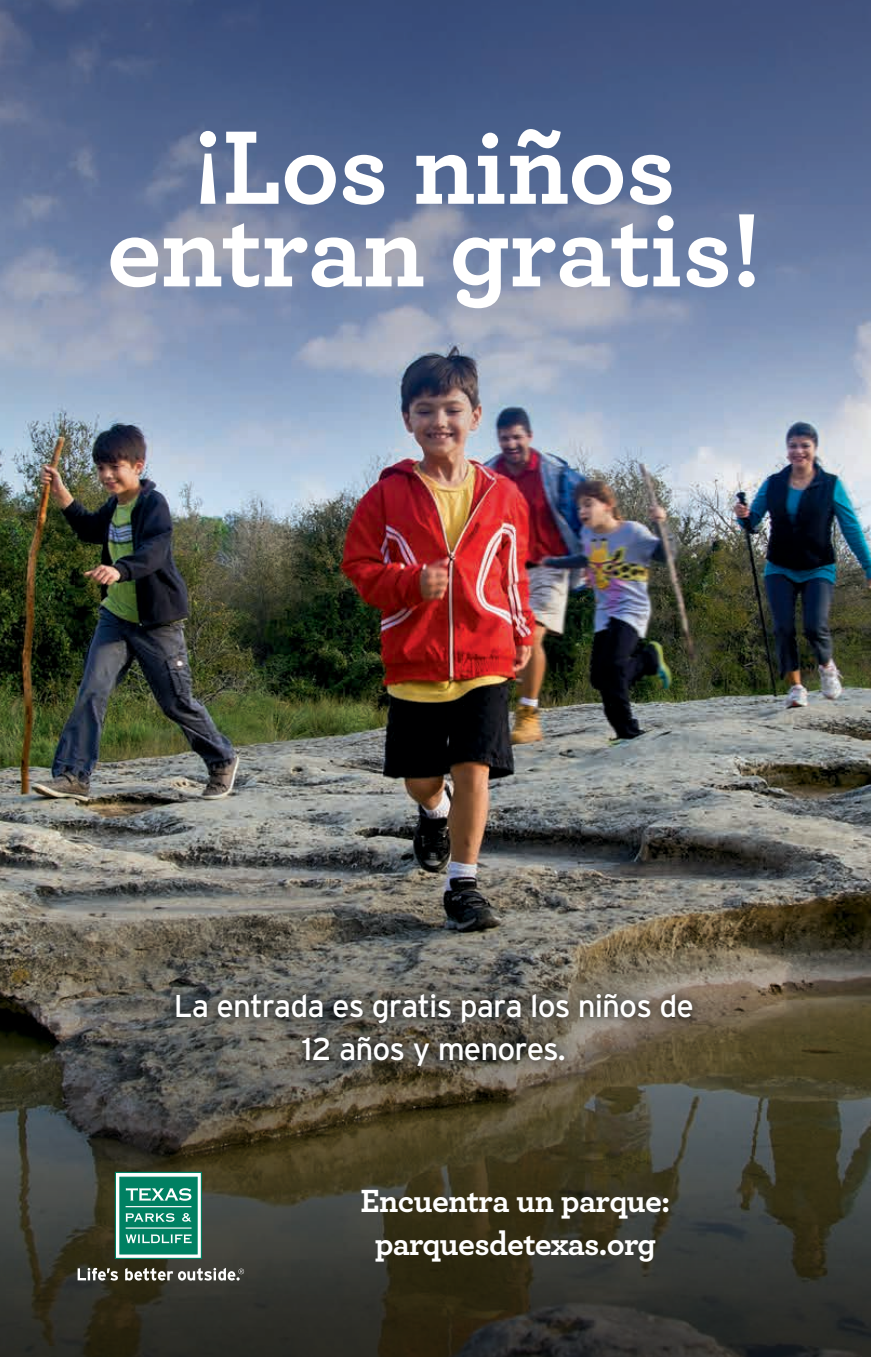
<style>
.page{position:relative;width:871px;height:1357px;background:#fff}
.page>*{position:absolute;margin:0;border:0;box-sizing:border-box;transform-origin:0 0}
.t1{font:109.58px/82.6px "Archer Bold LF";letter-spacing:-.01em;color:#fff;text-align:center}
.t2{font:33.75px/42.3px "Archer Bold LF";letter-spacing:-.02em;color:#fff;text-align:center}
.t3{font:31.5px/42.3px "Interstate";letter-spacing:-.03em;color:#fff;text-align:center}
</style>
<div class="page">
<img style="left:0;top:645px;width:871px;height:65px">
<img style="left:0;top:710px;width:871px;height:647px">
<svg style="left:165px;top:983px;width:538px;height:92px;background:#5c594f"></svg>
<svg style="left:78px;top:1268px;width:40px;height:12px"></svg>
<svg style="left:115px;top:1172px;width:87px;height:87px"></svg>
<div style="left:120px;top:1177px;width:77px;height:77px;background:#008062;border:1px solid #008062"></div>
<svg style="left:126px;top:1188px;width:65px;height:13px"></svg>
<svg style="left:126px;top:1234px;width:66px;height:9px"></svg>
<svg style="left:126px;top:1213px;width:48px;height:9px"></svg>
<hr style="left:126px;top:1227px;width:65px;height:1px;background:#fff">
<hr style="left:126px;top:1206px;width:65px;height:1px;background:#fff">
<svg style="left:182px;top:1213px;width:9px;height:8px"></svg>
<svg style="left:125px;top:1268px;width:119px;height:12px"></svg>
<img style="left:0;top:0;width:871px;height:645px">
<h1 class="t1" style="left:107px;top:123px;width:656px">¡Los niños entran gratis!</h1>
<p class="t3" style="left:174px;top:985px;width:521px">La entrada es gratis para los niños de<br>12 años y menores.</p>
<p class="t2" style="left:360px;top:1179px;width:312px">Encuentra un parque: parquesdetexas.org</p>
</div>
